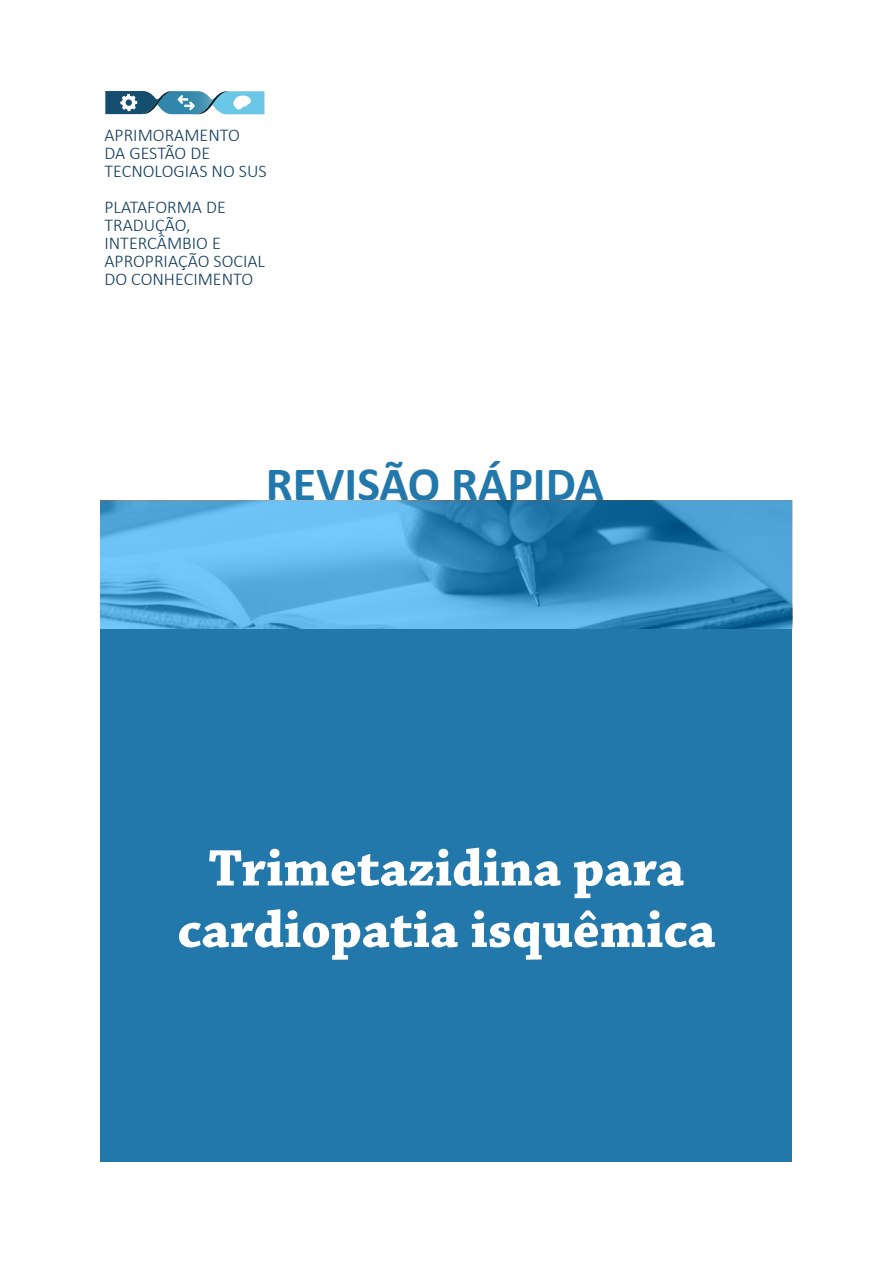
<style>
.page{position:relative;width:893px;height:1263px;background:#fff}
.page>*{position:absolute;margin:0;border:0;box-sizing:border-box;transform-origin:0 0}
.t1{font:700 54px/61.5px "Chaparral Pro";color:#fff;text-align:center}
.t2{font:700 48px "Calibri";color:#2277ab}
.t3{font:300 18px/18px "Calibri";color:#0e3b5b}
</style>
<div class="page">
<svg style="left:105px;top:91px;width:159px;height:23px"></svg>
<div style="left:101px;top:501px;width:691px;height:661px;background:#2277ab"></div>
<svg style="left:101px;top:501px;width:691px;height:128px"></svg>
<p class="t3" style="left:104px;top:126px;width:164px">APRIMORAMENTO<br>DA GESTÃO DE<br>TECNOLOGIAS NO SUS</p>
<p class="t3" style="left:104px;top:198px;width:162px">PLATAFORMA DE<br>TRADUÇÃO,<br>INTERCÂMBIO E<br>APROPRIAÇÃO SOCIAL<br>DO CONHECIMENTO</p>
<h2 class="t2" style="left:266px;top:451px;width:340px">REVISÃO RÁPIDA</h2>
<h1 class="t1" style="left:177px;top:839px;width:540px">Trimetazidina para cardiopatia isquêmica</h1>
</div>
